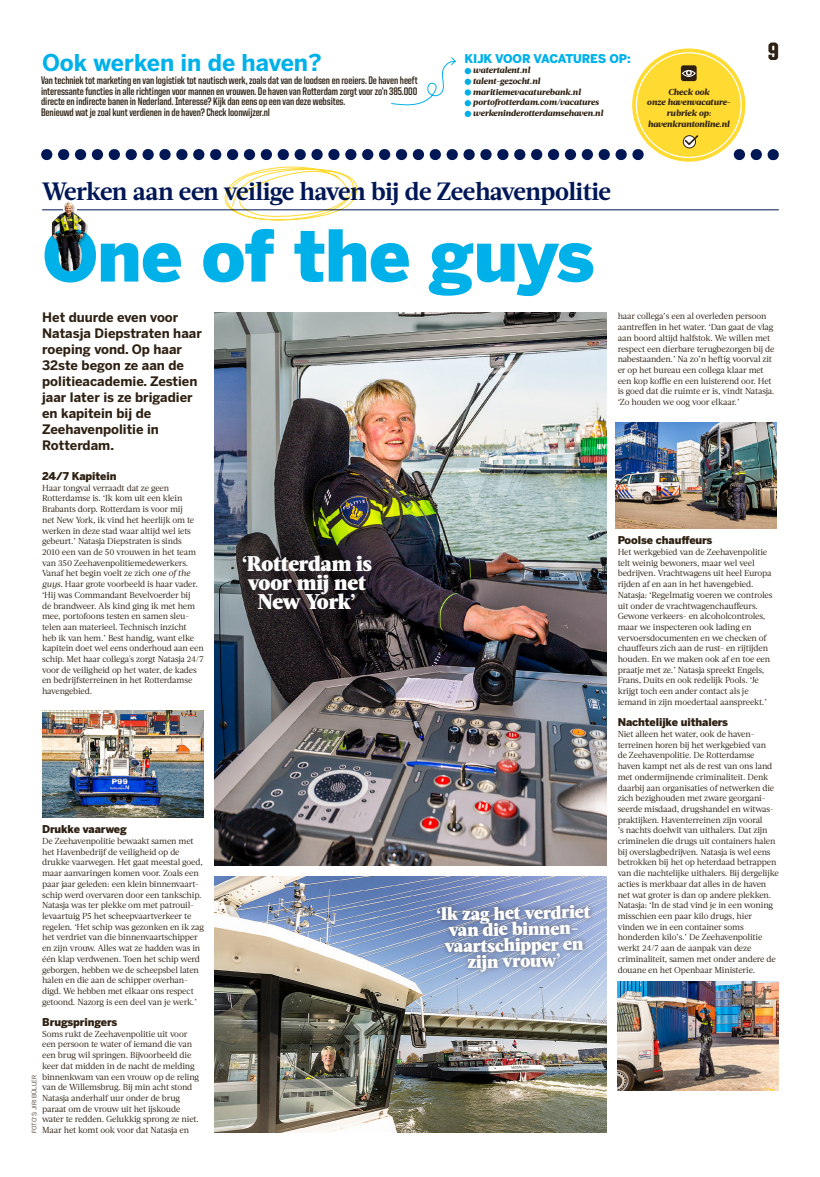
<style>
.page{position:relative;width:820px;height:1177px;background:#fff}
.page>*{position:absolute;margin:0;border:0;box-sizing:border-box;transform-origin:0 0}
.t1{font:900 70.7px "Benton Sans";letter-spacing:-.01em;color:#00b1e9}
.t2{font:700 25px "Acta";letter-spacing:-.02em;color:#001756}
.t3{font:800 25px "United Sans Cond";color:#2e2113}
.t4{font:700 23px "Benton Sans";color:#00b1e9}
.t5{font:900 21.3px/18.9px "Acta";letter-spacing:-.01em;color:#fff;text-align:center}
.t6{font:900 18px/16px "Acta";color:#fff;text-align:center}
.t7{font:700 13px/16px "Benton Sans";color:#2e2113}
.t8{font:900 12px "Benton Sans";letter-spacing:-.01em;color:#00b1e9}
.t9{font:700 11px/10.7px "United Sans Cond";letter-spacing:-.01em;color:#2e2113}
.t10{font:900 10.7px "Benton Sans";letter-spacing:-.01em;color:#2e2113}
.t11{font:8.7px/10.7px "Acta";letter-spacing:-.015em;color:#2e2113}
.t12{font:italic 800 8.7px/10.7px "Acta";letter-spacing:-.015em;color:#2e2113}
.t13{font:6px "Benton Sans";color:#2e2113}
.s1{font-style:italic}
</style>
<div class="page">
<div style="left:464px;top:68px;width:7px;height:6px;background:#00b1e9;border-radius:50%"></div>
<div style="left:464px;top:79px;width:7px;height:6px;background:#00b1e9;border-radius:50%"></div>
<div style="left:464px;top:89px;width:7px;height:7px;background:#00b1e9;border-radius:50%"></div>
<div style="left:464px;top:100px;width:7px;height:6px;background:#00b1e9;border-radius:50%"></div>
<div style="left:464px;top:111px;width:7px;height:6px;background:#00b1e9;border-radius:50%"></div>
<svg style="left:391px;top:57px;width:65px;height:49px"></svg>
<div style="left:634px;top:51px;width:108px;height:108px;background:#ffda31;border-radius:50%"></div>
<div style="left:632px;top:48px;width:113px;height:114px;border:5px solid #ffda31;border-radius:50%"></div>
<svg style="left:680px;top:65px;width:16px;height:16px"></svg>
<img style="left:215px;top:313px;width:391px;height:552px">
<img style="left:215px;top:876px;width:391px;height:256px">
<img style="left:617px;top:981px;width:161px;height:109px">
<img style="left:42px;top:710px;width:161px;height:107px">
<img style="left:615px;top:422px;width:161px;height:106px">
<img style="left:52px;top:221px;width:36px;height:50px">
<div style="left:431px;top:899px;width:164px;height:77px;background:#2e2113;opacity:.5"></div>
<svg style="left:41px;top:135px;width:737px;height:86px"></svg>
<h3 class="t4" style="left:42px;top:48px;width:281px">Ook werken in de haven?</h3>
<p class="t9" style="left:41px;top:75px;width:378px">Van techniek tot marketing en van logistiek tot nautisch werk, zoals dat van de loodsen en roeiers. De haven heeft interessante functies in alle richtingen voor mannen en vrouwen. De haven van Rotterdam zorgt voor zo’n 385.000 directe en indirecte banen in Nederland. Interesse? Kijk dan eens op een van deze websites.<br>Benieuwd wat je zoal kunt verdienen in de haven? Check loonwijzer.nl</p>
<h3 class="t8" style="left:464px;top:50px;width:168px">KIJK VOOR VACATURES OP:</h3>
<p class="t12" style="left:472px;top:65px;width:131px">watertalent.nl<br>talent-gezocht.nl maritiemevacaturebank.nl portofrotterdam.com/vacatures werkeninderotterdamsehaven.nl</p>
<p class="t12" style="left:646px;top:86px;width:85px;text-align:center">Check ook<br>onze havenvacature&shy;rubriek op: havenkrantonline.nl</p>
<h2 class="t2" style="left:42px;top:176px;width:570px">Werken aan een veilige haven bij de Zeehavenpolitie</h2>
<h1 class="t1" style="left:42px;top:210px;width:553px">One of the guys</h1>
<h2 class="t3" style="left:767px;top:38px;width:12px">9</h2>
<h3 class="t7" style="left:42px;top:309px;width:161px">Het duurde even voor<br>Natasja Diepstraten haar roeping vond. Op haar<br>32ste begon ze aan de politieacademie. Zestien jaar later is ze brigadier en kapitein bij de<br>Zeehavenpolitie in<br>Rotterdam.</h3>
<p class="t10" style="left:42px;top:469px;width:76px">24/7 Kapitein</p>
<p class="t11" style="left:42px;top:482px;width:163px">Haar tongval verraadt dat ze geen Rotterdamse is. ‘Ik kom uit een klein Brabants dorp. Rotterdam is voor mij<br>net New York, ik vind het heerlijk om te werken in deze stad waar altijd wel iets gebeurt.’ Natasja Diepstraten is sinds<br>2010 een van de 50 vrouwen in het team van 350 Zeehavenpolitiemedewerkers.<br>Vanaf het begin voelt ze zich <span class="s1">one of the guys.</span> Haar grote voorbeeld is haar vader. ‘Hij was Commandant Bevelvoerder bij<br>de brandweer. Als kind ging ik met hem mee, portofoons testen en samen sleu&shy;telen aan materieel. Technisch inzicht<br>heb ik van hem.’ Best handig, want elke kapitein doet wel eens onderhoud aan een schip. Met haar collega's zorgt Natasja 24/7 voor de veiligheid op het water, de kades en bedrijfsterreinen in het Rotterdamse havengebied.</p>
<h3 class="t5" style="left:242px;top:554px;width:132px">‘Rotterdam is voor mij net<br>New York’</h3>
<p class="t10" style="left:42px;top:822px;width:86px">Drukke vaarweg</p>
<p class="t11" style="left:42px;top:835px;width:163px">De Zeehavenpolitie bewaakt samen met het Havenbedrijf de veiligheid op de drukke vaarwegen. Het gaat meestal goed, maar aanvaringen komen voor. Zoals een paar jaar geleden: een klein binnenvaart&shy;schip werd overvaren door een tankschip.<br>Natasja was ter plekke om met patrouil&shy;levaartuig P5 het scheepvaartverkeer te regelen. ‘Het schip was gezonken en ik zag het verdriet van die binnenvaartschipper en zijn vrouw. Alles wat ze hadden was in één klap verdwenen. Toen het schip werd geborgen, hebben we de scheepsbel laten halen en die aan de schipper overhan&shy;digd. We hebben met elkaar ons respect getoond. Nazorg is een deel van je werk.’</p>
<p class="t10" style="left:42px;top:1015px;width:77px">Brugspringers</p>
<p class="t11" style="left:42px;top:1028px;width:158px">Soms rukt de Zeehavenpolitie uit voor een persoon te water of iemand die van een brug wil springen. Bijvoorbeeld die keer dat midden in de nacht de melding binnenkwam van een vrouw op de reling van de Willemsbrug. Bij min acht stond Natasja anderhalf uur onder de brug paraat om de vrouw uit het ijskoude water te redden. Gelukkig sprong ze niet.<br>Maar het komt ook voor dat Natasja en</p>
<p class="t13" style="left:31px;top:1133px;width:59px;rotate:-90deg">FOTO'S: JIRI BÜLLER</p>
<p class="t11" style="left:617px;top:311px;width:158px">haar collega’s een al overleden persoon aantreffen in het water. ‘Dan gaat de vlag aan boord altijd halfstok. We willen met respect een dierbare terugbezorgen bij de nabestaanden.’ Na zo’n heftig voorval zit er op het bureau een collega klaar met een kop koffie en een luisterend oor. Het is goed dat die ruimte er is, vindt Natasja. ‘Zo houden we oog voor elkaar.’</p>
<h3 class="t6" style="left:436px;top:906px;width:156px;rotate:-1deg">‘Ik zag het verdriet van die binnen&shy;vaartschipper en zijn vrouw’</h3>
<p class="t10" style="left:617px;top:533px;width:96px">Poolse chauffeurs</p>
<p class="t11" style="left:617px;top:546px;width:156px">Het werkgebied van de Zeehavenpolitie telt weinig bewoners, maar wel veel bedrijven. Vrachtwagens uit heel Europa rijden af en aan in het havengebied.<br>Natasja: ‘Regelmatig voeren we controles uit onder de vrachtwagenchauffeurs.<br>Gewone verkeers- en alcoholcontroles, maar we inspecteren ook lading en vervoersdocumenten en we checken of chauffeurs zich aan de rust- en rijtijden houden. En we maken ook af en toe een praatje met ze.’ Natasja spreekt Engels, Frans, Duits en ook redelijk Pools. ‘Je krijgt toch een ander contact als je iemand in zijn moedertaal aanspreekt.’</p>
<p class="t10" style="left:617px;top:715px;width:112px">Nachtelijke uithalers</p>
<p class="t11" style="left:617px;top:728px;width:162px">Niet alleen het water, ook de haven&shy;terreinen horen bij het werkgebied van<br>de Zeehavenpolitie. De Rotterdamse haven kampt net als de rest van ons land met ondermijnende criminaliteit. Denk daarbij aan organisaties of netwerken die zich bezighouden met zware georgani&shy;seerde misdaad, drugshandel en witwas&shy;praktijken. Haventerreinen zijn vooral<br>’s nachts doelwit van uithalers. Dat zijn criminelen die drugs uit containers halen bij overslagbedrijven. Natasja is wel eens betrokken bij het op heterdaad betrappen van die nachtelijke uithalers. Bij dergelijke acties is merkbaar dat alles in de haven net wat groter is dan op andere plekken.<br>Natasja: ‘In de stad vind je in een woning misschien een paar kilo drugs, hier vinden we in een container soms honderden kilo’s.’ De Zeehavenpolitie werkt 24/7 aan de aanpak van deze criminaliteit, samen met onder andere de douane en het Openbaar Ministerie.</p>
</div>
